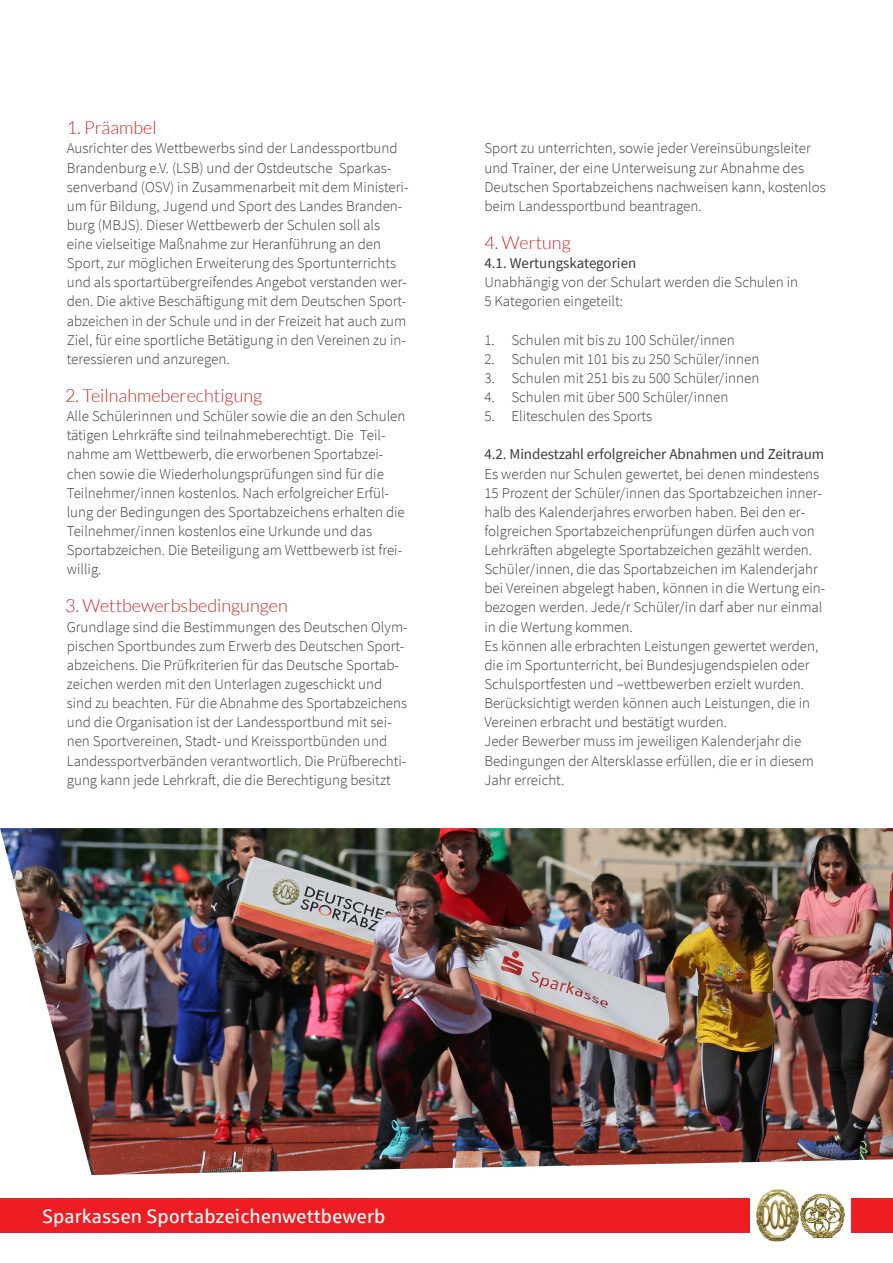
<style>
.page{position:relative;width:893px;height:1263px;background:#fff}
.page>*{position:absolute;margin:0;border:0;box-sizing:border-box;transform-origin:0 0}
.t1{font:19.5px "Sparkasse Rg";color:#fff}
.t2{font:300 18px "Lato";color:#d42929}
.t3{font:300 15px/19.2px "Source Sans Pro";color:#3d3b3b}
.t4{font:15px "Source Sans Pro";letter-spacing:-.005em;color:#3d3b3b}
</style>
<div class="page">
<div style="left:0;top:1198px;width:893px;height:34px;background:#ee1d23"></div>
<svg style="left:750px;top:1198px;width:100px;height:35px"></svg>
<img style="left:799px;top:1194px;width:38px;height:44px">
<img style="left:756px;top:1189px;width:43px;height:52px">
<img style="left:0;top:828px;width:893px;height:347px">
<p class="t2" style="left:67px;top:120px;width:91px">1. Präambel</p>
<p class="t3" style="left:67px;top:140px;width:343px">Ausrichter des Wettbewerbs sind der Landessportbund Brandenburg e.V. (LSB) und der Ostdeutsche Sparkas&shy;senverband (OSV) in Zusammenarbeit mit dem Ministeri&shy;um für Bildung, Jugend und Sport des Landes Branden&shy;burg (MBJS). Dieser Wettbewerb der Schulen soll als eine vielseitige Maßnahme zur Heranführung an den Sport, zur möglichen Erweiterung des Sportunterrichts und als sportartübergreifendes Angebot verstanden wer&shy;den. Die aktive Beschäftigung mit dem Deutschen Sport&shy;abzeichen in der Schule und in der Freizeit hat auch zum Ziel, für eine sportliche Betätigung in den Vereinen zu in&shy;teressieren und anzuregen.</p>
<p class="t2" style="left:65px;top:388px;width:199px">2. Teilnahmeberechtigung</p>
<p class="t3" style="left:67px;top:408px;width:340px">Alle Schülerinnen und Schüler sowie die an den Schulen tätigen Lehrkräfte sind teilnahmeberechtigt. Die Teil&shy;nahme am Wettbewerb, die erworbenen Sportabzei&shy;chen sowie die Wiederholungsprüfungen sind für die Teilnehmer/innen kostenlos. Nach erfolgreicher Erfül&shy;lung der Bedingungen des Sportabzeichens erhalten die Teilnehmer/innen kostenlos eine Urkunde und das Sportabzeichen. Die Beteiligung am Wettbewerb ist frei&shy;willig.</p>
<p class="t2" style="left:65px;top:598px;width:224px">3. Wettbewerbsbedingungen</p>
<p class="t3" style="left:67px;top:618px;width:342px">Grundlage sind die Bestimmungen des Deutschen Olym&shy;pischen Sportbundes zum Erwerb des Deutschen Sport&shy;abzeichens. Die Prüfkriterien für das Deutsche Sportab&shy;zeichen werden mit den Unterlagen zugeschickt und sind zu beachten. Für die Abnahme des Sportabzeichens und die Organisation ist der Landessportbund mit sei&shy;nen Sportvereinen, Stadt- und Kreissportbünden und Landessportverbänden verantwortlich. Die Prüfberechti&shy;gung kann jede Lehrkraft, die die Berechtigung besitzt</p>
<p class="t3" style="left:484px;top:140px;width:343px">Sport zu unterrichten, sowie jeder Vereinsübungsleiter und Trainer, der eine Unterweisung zur Abnahme des Deutschen Sportabzeichens nachweisen kann, kostenlos beim Landessportbund beantragen.</p>
<p class="t2" style="left:484px;top:235px;width:88px">4. Wertung</p>
<p class="t4" style="left:484px;top:257px;width:153px">4.1. Wertungskategorien</p>
<p class="t3" style="left:484px;top:274px;width:315px">Unabhängig von der Schulart werden die Schulen in<br>5 Kategorien eingeteilt:</p>
<p class="t3" style="left:484px;top:331px;width:252px">1. Schulen mit bis zu 100 Schüler/innen</p>
<p class="t3" style="left:484px;top:350px;width:276px">2. Schulen mit 101 bis zu 250 Schüler/innen</p>
<p class="t3" style="left:484px;top:370px;width:276px">3. Schulen mit 251 bis zu 500 Schüler/innen</p>
<p class="t3" style="left:484px;top:389px;width:245px">4. Schulen mit über 500 Schüler/innen</p>
<p class="t3" style="left:484px;top:408px;width:169px">5. Eliteschulen des Sports</p>
<p class="t4" style="left:484px;top:448px;width:341px">4.2. Mindestzahl erfolgreicher Abnahmen und Zeitraum</p>
<p class="t3" style="left:484px;top:465px;width:342px">Es werden nur Schulen gewertet, bei denen mindestens 15 Prozent der Schüler/innen das Sportabzeichen inner&shy;halb des Kalenderjahres erworben haben. Bei den er&shy;folgreichen Sportabzeichenprüfungen dürfen auch von Lehrkräften abgelegte Sportabzeichen gezählt werden.<br>Schüler/innen, die das Sportabzeichen im Kalenderjahr bei Vereinen abgelegt haben, können in die Wertung ein&shy;bezogen werden. Jede/r Schüler/in darf aber nur einmal in die Wertung kommen.<br>Es können alle erbrachten Leistungen gewertet werden, die im Sportunterricht, bei Bundesjugendspielen oder Schulsportfesten und –wettbewerben erzielt wurden.<br>Berücksichtigt werden können auch Leistungen, die in Vereinen erbracht und bestätigt wurden.<br>Jeder Bewerber muss im jeweiligen Kalenderjahr die Bedingungen der Altersklasse erfüllen, die er in diesem Jahr erreicht.</p>
<h1 class="t1" style="left:43px;top:1204px;width:345px">Sparkassen Sportabzeichenwettbewerb</h1>
</div>
